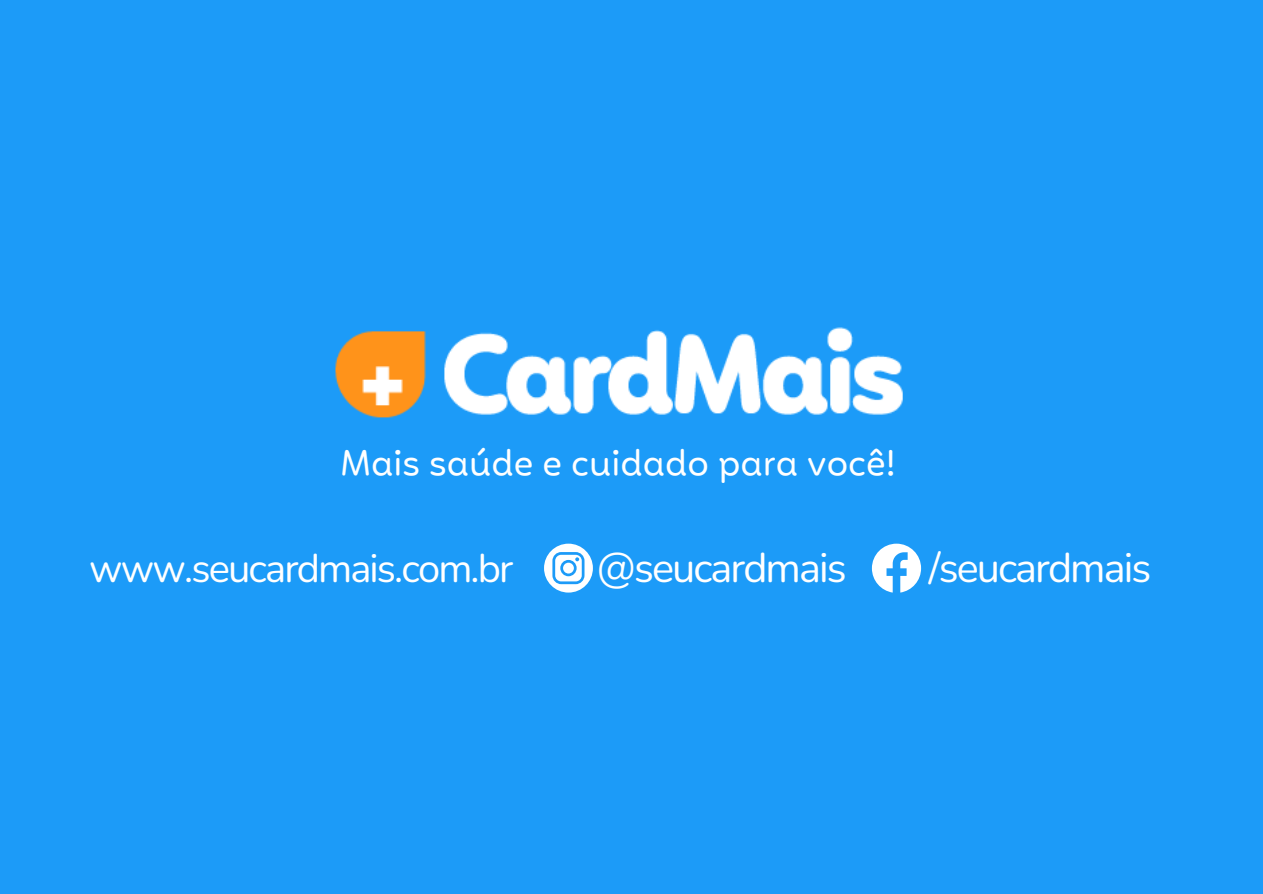
<style>
.page{position:relative;width:1263px;height:894px;background:#fff}
.page>*{position:absolute;margin:0;border:0;box-sizing:border-box;transform-origin:0 0}
.t1{font:41.4px "Nunito";letter-spacing:-.045em;color:#fff}
.t2{font:39.9px "Nunito";letter-spacing:-.045em;color:#fff}
.t3{font:34.2px "Mohr Rounded Alt";color:#fff}
</style>
<div class="page">
<div style="left:0;top:0;width:1263px;height:893px;background:#1c9bf8"></div>
<img style="left:335px;top:327px;width:568px;height:91px">
<svg style="left:544px;top:543px;width:48px;height:49px"></svg>
<svg style="left:872px;top:543px;width:49px;height:49px"></svg>
<p class="t3" style="left:340px;top:449px;width:557px">Mais saúde e cuidado para você!</p>
<p class="t2" style="left:89px;top:541px;width:426px">www.seucardmais.com.br</p>
<p class="t1" style="left:597px;top:539px;width:251px">@seucardmais</p>
<p class="t1" style="left:929px;top:540px;width:224px">/seucardmais</p>
</div>
